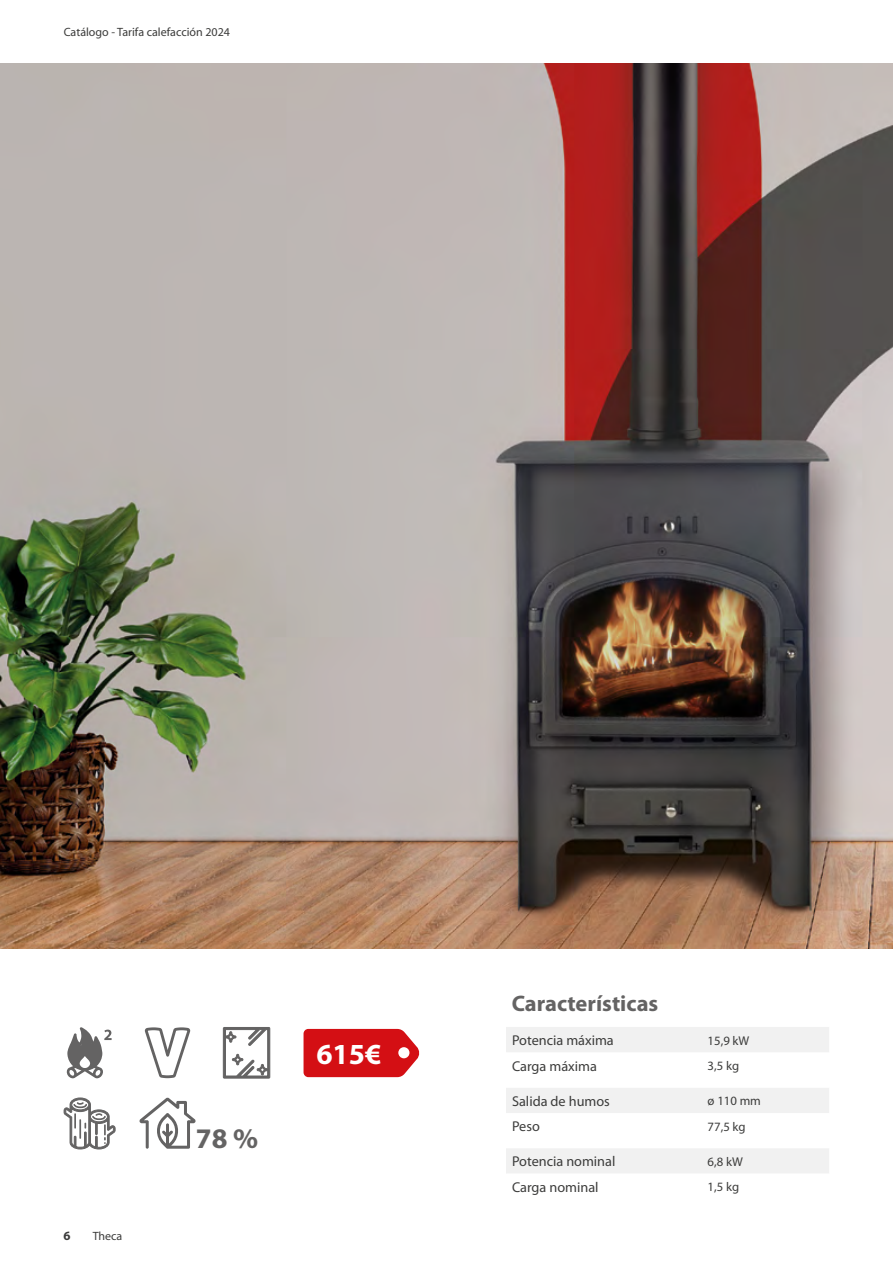
<style>
.page{position:relative;width:893px;height:1263px;background:#fff}
.page>*{position:absolute;margin:0;border:0;box-sizing:border-box;transform-origin:0 0}
.t1{font:700 29.25px "Myriad Pro";color:#fff}
.t2{font:700 28.5px "Myriad Pro";color:#646363}
.t3{font:700 22.5px "Myriad Pro";color:#646363}
.t4{font:14.25px "Myriad Pro";color:#3c3c3b}
.t5{font:12.75px "Myriad Pro";color:#3c3c3b}
.t6{font:700 12.75px "Myriad";color:#3c3c3b}
.t7{font:12px "Myriad";color:#3c3c3b}
</style>
<div class="page">
<svg style="left:303px;top:1028px;width:116px;height:50px;background:#d8282d"></svg>
<img style="left:0;top:64px;width:893px;height:884px">
<svg style="left:66px;top:1027px;width:46px;height:51px"></svg>
<svg style="left:63px;top:1097px;width:53px;height:52px"></svg>
<svg style="left:223px;top:1027px;width:47px;height:52px"></svg>
<svg style="left:139px;top:1097px;width:57px;height:52px"></svg>
<svg style="left:144px;top:1027px;width:47px;height:52px"></svg>
<div style="left:506px;top:1027px;width:323px;height:25px;background:#f1f1f1"></div>
<svg style="left:506px;top:1088px;width:323px;height:85px;fill:#f1f1f1"></svg>
<div style="left:398px;top:1047px;width:11px;height:11px;background:#fff;border-radius:50%"></div>
<p class="t7" style="left:64px;top:26px;width:168px">Catálogo - Tarifa calefacción 2024</p>
<p class="t6" style="left:63px;top:1229px;width:9px">6</p>
<p class="t7" style="left:93px;top:1230px;width:31px">Theca</p>
<p class="t2" style="left:196px;top:1123px;width:64px">78 %</p>
<p class="t1" style="left:316px;top:1037px;width:66px">615€</p>
<p class="t3" style="left:512px;top:991px;width:148px">Características</p>
<p class="t4" style="left:512px;top:1031px;width:103px">Potencia máxima</p>
<p class="t5" style="left:708px;top:1032px;width:43px">15,9 kW</p>
<p class="t4" style="left:512px;top:1057px;width:86px">Carga máxima</p>
<p class="t5" style="left:708px;top:1058px;width:33px">3,5 kg</p>
<p class="t4" style="left:512px;top:1092px;width:99px">Salida de humos</p>
<p class="t5" style="left:708px;top:1093px;width:55px">ø 110 mm</p>
<p class="t4" style="left:512px;top:1117px;width:29px">Peso</p>
<p class="t5" style="left:708px;top:1118px;width:40px">77,5 kg</p>
<p class="t4" style="left:512px;top:1153px;width:105px">Potencia nominal</p>
<p class="t5" style="left:708px;top:1153px;width:37px">6,8 kW</p>
<p class="t4" style="left:512px;top:1178px;width:88px">Carga nominal</p>
<p class="t5" style="left:708px;top:1179px;width:33px">1,5 kg</p>
</div>
